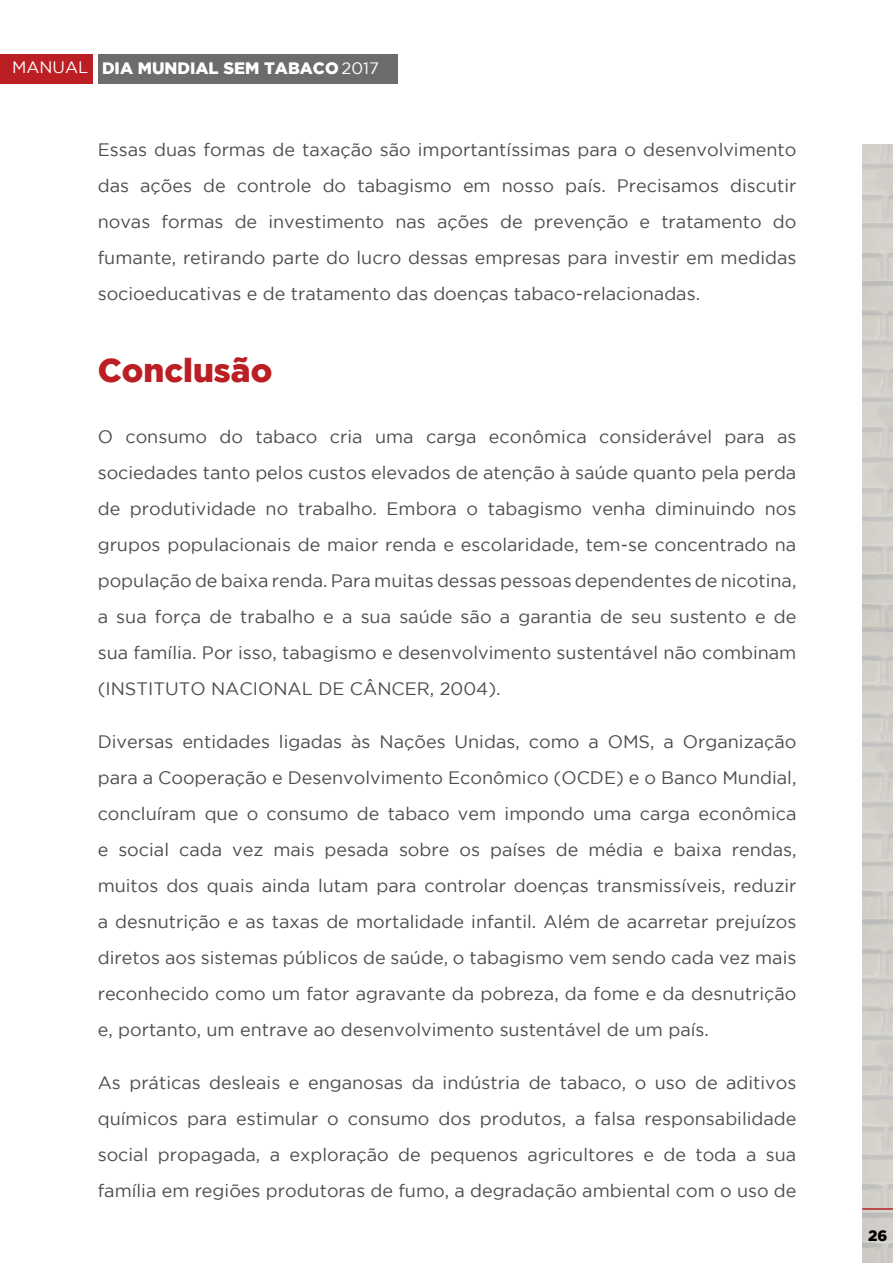
<style>
.page{position:relative;width:893px;height:1263px;background:#fff}
.page>*{position:absolute;margin:0;border:0;box-sizing:border-box;transform-origin:0 0}
.tit1{font:900 33px "Gotham";color:#bb1f23}
.texto{font:18px/36px "Gotham";color:#4d4d4f;text-align:justify}
.t1{font:900 16.5px "Gotham";color:#fff}
.t2{font:900 15px "Gotham";color:#000}
.s1{font-weight:400}
</style>
<div class="page">
<div style="left:0;top:54px;width:93px;height:30px;background:#bb1f23"></div>
<div style="left:98px;top:54px;width:300px;height:30px;background:#6d6c6a"></div>
<hr style="left:862px;top:1208px;width:31px;height:2px;background:#bb1f23">
<p class="t1" style="left:12px;top:59px;width:368px"><span class="s1">MANUAL</span> DIA MUNDIAL SEM TABACO <span class="s1">2017</span></p>
<p class="texto" style="left:98px;top:131px;width:700px">Essas duas formas de taxação são importantíssimas para o desenvolvimento das ações de controle do tabagismo em nosso país. Precisamos discutir novas formas de investimento nas ações de prevenção e tratamento do fumante, retirando parte do lucro dessas empresas para investir em medidas socioeducativas e de tratamento das doenças tabaco-relacionadas.</p>
<p class="tit1" style="left:98px;top:351px;width:176px">Conclusão</p>
<p class="texto" style="left:98px;top:419px;width:700px">O consumo do tabaco cria uma carga econômica considerável para as sociedades tanto pelos custos elevados de atenção à saúde quanto pela perda de produtividade no trabalho. Embora o tabagismo venha diminuindo nos grupos populacionais de maior renda e escolaridade, tem-se concentrado na população de baixa renda. Para muitas dessas pessoas dependentes de nicotina, a sua força de trabalho e a sua saúde são a garantia de seu sustento e de sua família. Por isso, tabagismo e desenvolvimento sustentável não combinam (INSTITUTO NACIONAL DE CÂNCER, 2004).</p>
<p class="texto" style="left:98px;top:724px;width:700px">Diversas entidades ligadas às Nações Unidas, como a OMS, a Organização para a Cooperação e Desenvolvimento Econômico (OCDE) e o Banco Mundial, concluíram que o consumo de tabaco vem impondo uma carga econômica e social cada vez mais pesada sobre os países de média e baixa rendas, muitos dos quais ainda lutam para controlar doenças transmissíveis, reduzir a desnutrição e as taxas de mortalidade infantil. Além de acarretar prejuízos diretos aos sistemas públicos de saúde, o tabagismo vem sendo cada vez mais reconhecido como um fator agravante da pobreza, da fome e da desnutrição e, portanto, um entrave ao desenvolvimento sustentável de um país.</p>
<p class="texto" style="left:98px;top:1065px;width:700px">As práticas desleais e enganosas da indústria de tabaco, o uso de aditivos químicos para estimular o consumo dos produtos, a falsa responsabilidade social propagada, a exploração de pequenos agricultores e de toda a sua família em regiões produtoras de fumo, a degradação ambiental com o uso de</p>
<p class="t2" style="left:868px;top:1227px;width:21px">26</p>
</div>
